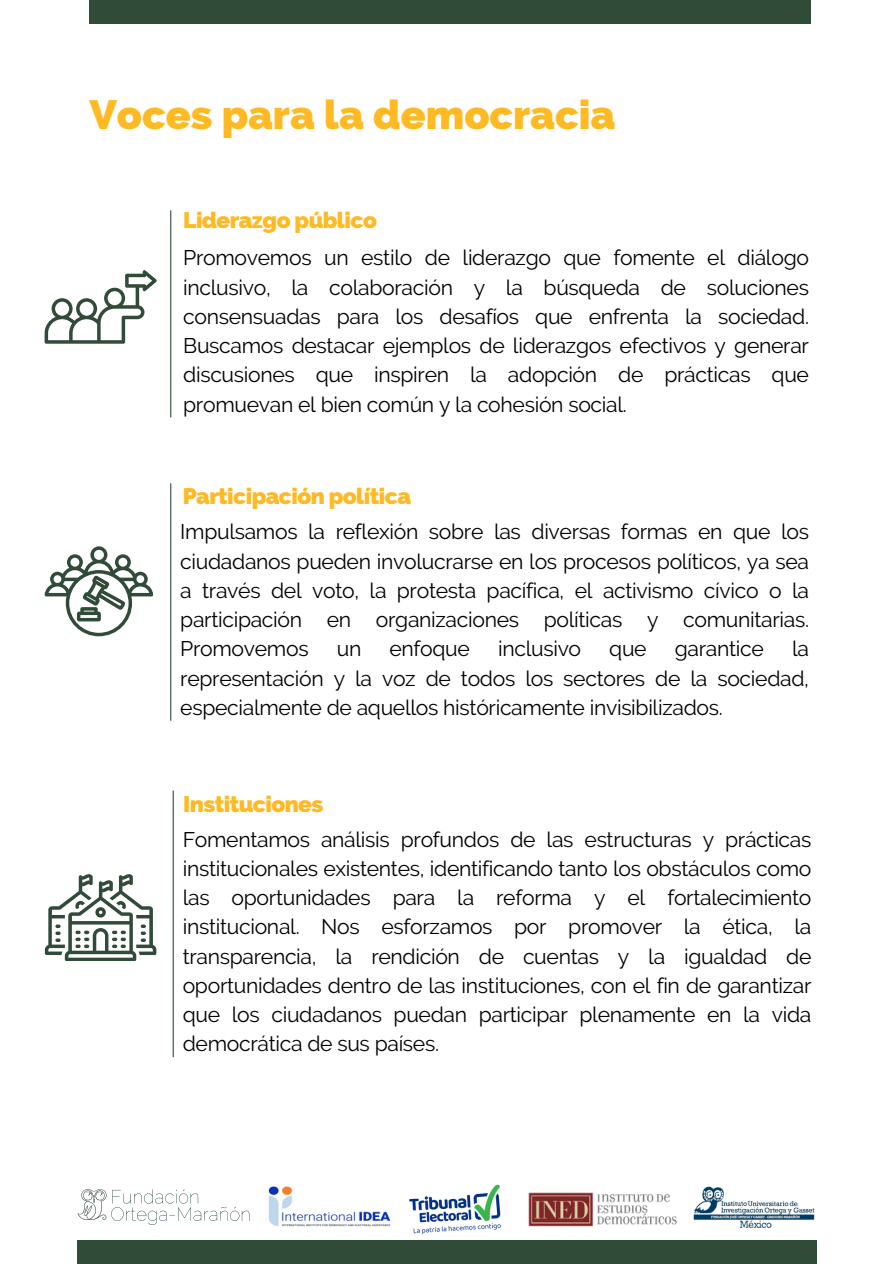
<style>
.page{position:relative;width:894px;height:1264px;background:#fff}
.page>*{position:absolute;margin:0;border:0;box-sizing:border-box;transform-origin:0 0}
.t1{font:800 41.1px "Raleway";color:#ffb923}
.t2{font:800 22.65px "Raleway";letter-spacing:-.025em;color:#ffb923}
.t3{font:21.15px/29.2px "Raleway";letter-spacing:-.015em;color:#000;text-align:justify}
</style>
<div class="page">
<div style="left:89px;top:0;width:721px;height:24px;background:#314b39"></div>
<hr style="left:170px;top:210px;width:1px;height:207px;background:#314b39">
<hr style="left:170px;top:483px;width:1px;height:237px;background:#314b39">
<svg style="left:45px;top:546px;width:108px;height:90px"></svg>
<hr style="left:173px;top:790px;width:1px;height:267px;background:#314b39">
<svg style="left:45px;top:874px;width:111px;height:86px"></svg>
<svg style="left:45px;top:270px;width:112px;height:73px"></svg>
<div style="left:77px;top:1240px;width:739px;height:23px;background:#314b39"></div>
<img style="left:77px;top:1189px;width:173px;height:35px">
<img style="left:268px;top:1186px;width:123px;height:41px">
<img style="left:528px;top:1192px;width:149px;height:35px">
<img style="left:409px;top:1184px;width:92px;height:50px">
<img style="left:693px;top:1186px;width:122px;height:42px">
<p class="t1" style="left:89px;top:90px;width:527px">Voces para la democracia</p>
<p class="t2" style="left:183px;top:206px;width:195px">Liderazgo público</p>
<h1 class="t3" style="left:183px;top:243px;width:627px">Promovemos un estilo de liderazgo que fomente el diálogo inclusivo, la colaboración y la búsqueda de soluciones consensuadas para los desafíos que enfrenta la sociedad.<br>Buscamos destacar ejemplos de liderazgos efectivos y generar discusiones que inspiren la adopción de prácticas que promuevan el bien común y la cohesión social.</h1>
<p class="t2" style="left:183px;top:483px;width:230px">Participación política</p>
<h2 class="t3" style="left:180px;top:517px;width:630px">Impulsamos la reflexión sobre las diversas formas en que los ciudadanos pueden involucrarse en los procesos políticos, ya sea a través del voto, la protesta pacífica, el activismo cívico o la participación en organizaciones políticas y comunitarias.<br>Promovemos</h2>
<h2 class="t3" style="left:337px;top:634px;width:26px">un</h2>
<h2 class="t3" style="left:389px;top:634px;width:82px">enfoque</h2>
<h2 class="t3" style="left:498px;top:634px;width:85px">inclusivo</h2>
<h2 class="t3" style="left:609px;top:634px;width:39px">que</h2>
<h2 class="t3" style="left:674px;top:634px;width:91px">garantice</h2>
<h2 class="t3" style="left:180px;top:634px;width:630px;text-indent:611px">la representación y la voz de todos los sectores de la sociedad, especialmente de aquellos históricamente invisibilizados.</h2>
<h2 class="t2" style="left:183px;top:790px;width:142px">Instituciones</h2>
<p class="t3" style="left:183px;top:824px;width:630px">Fomentamos análisis profundos de las estructuras y prácticas institucionales existentes, identificando tanto los obstáculos como las oportunidades para la reforma y el fortalecimiento institucional. Nos esforzamos por promover la ética, la transparencia, la rendición de cuentas y la igualdad de oportunidades dentro de las instituciones, con el fin de garantizar que los ciudadanos puedan participar plenamente en la vida democrática de sus países.</p>
</div>
